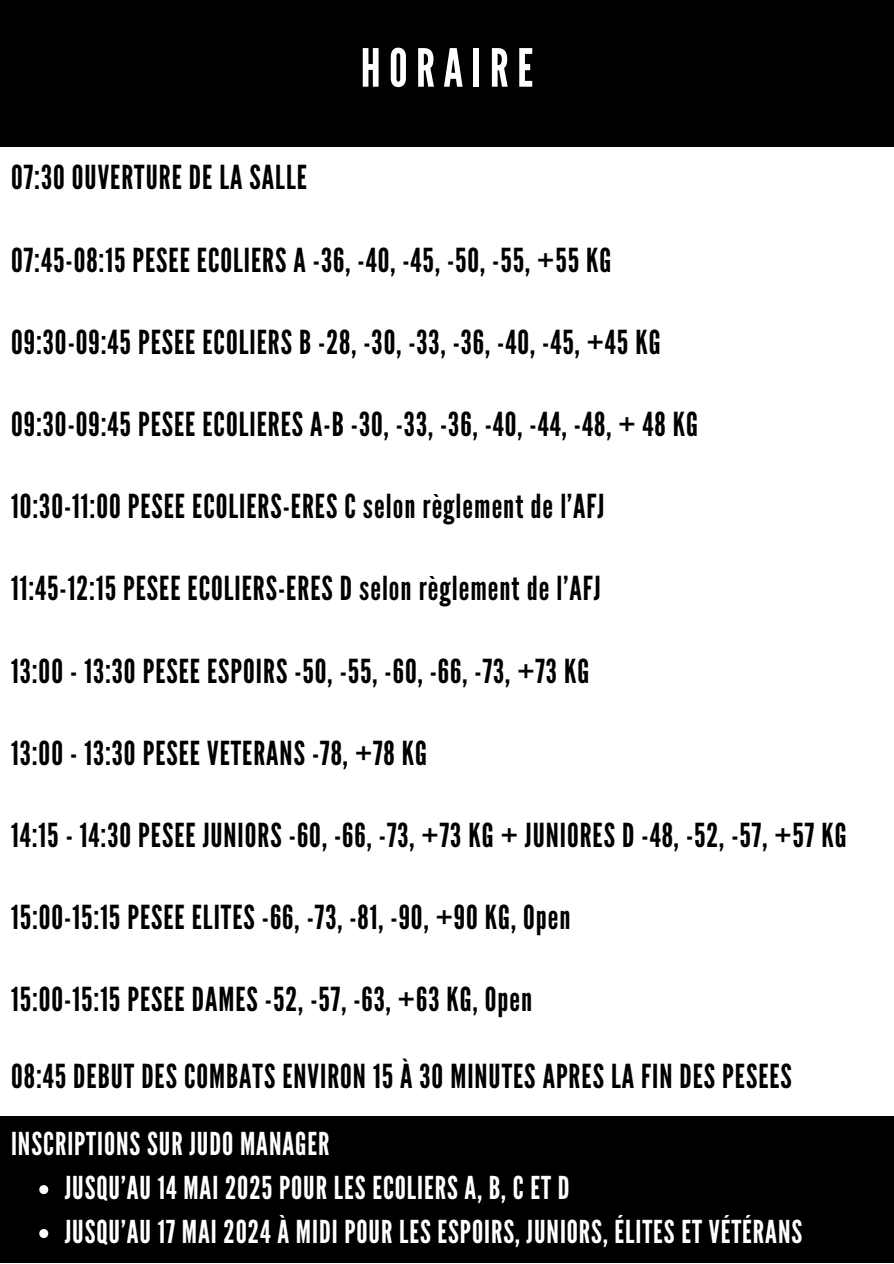
<style>
.page{position:relative;width:894px;height:1264px;background:#fff}
.page>*{position:absolute;margin:0;border:0;box-sizing:border-box;transform-origin:0 0}
.t1{font:52.5px "League Gothic";letter-spacing:.16em;color:#fff}
.t2{font:33px "League Gothic";letter-spacing:.03em;color:#000}
.t3{font:31.5px "League Gothic";letter-spacing:.03em;color:#fff}
</style>
<div class="page">
<div style="left:0;top:1115px;width:893px;height:147px;background:#000"></div>
<div style="left:0;top:0;width:893px;height:146px;background:#000"></div>
<svg style="left:39px;top:1185px;width:9px;height:9px"></svg>
<svg style="left:39px;top:1229px;width:9px;height:8px"></svg>
<h1 class="t2" style="left:11px;top:158px;width:297px">07:30 OUVERTURE DE LA SALLE</h1>
<h2 class="t1" style="left:360px;top:38px;width:174px">HORAIRE</h2>
<p class="t2" style="left:11px;top:241px;width:601px">07:45-08:15 PESEE ECOLIERS A -36, -40, -45, -50, -55, +55 KG</p>
<p class="t2" style="left:11px;top:323px;width:651px">09:30-09:45 PESEE ECOLIERS B -28, -30, -33, -36, -40, -45, +45 KG</p>
<p class="t2" style="left:11px;top:405px;width:688px">09:30-09:45 PESEE ECOLIERES A-B -30, -33, -36, -40, -44, -48, + 48 KG</p>
<p class="t2" style="left:11px;top:487px;width:594px">10:30-11:00 PESEE ECOLIERS-ERES C selon règlement de l’AFJ</p>
<p class="t2" style="left:11px;top:569px;width:591px">11:45-12:15 PESEE ECOLIERS-ERES D selon règlement de l’AFJ</p>
<p class="t2" style="left:11px;top:651px;width:579px">13:00 - 13:30 PESEE ESPOIRS -50, -55, -60, -66, -73, +73 KG</p>
<p class="t2" style="left:11px;top:734px;width:417px">13:00 - 13:30 PESEE VETERANS -78, +78 KG</p>
<p class="t2" style="left:11px;top:816px;width:836px">14:15 - 14:30 PESEE JUNIORS -60, -66, -73, +73 KG + JUNIORES D -48, -52, -57, +57 KG</p>
<p class="t2" style="left:11px;top:898px;width:561px">15:00-15:15 PESEE ELITES -66, -73, -81, -90, +90 KG, Open</p>
<p class="t2" style="left:11px;top:980px;width:522px">15:00-15:15 PESEE DAMES -52, -57, -63, +63 KG, Open</p>
<p class="t2" style="left:11px;top:1057px;width:782px">08:45 DEBUT DES COMBATS ENVIRON 15 À 30 MINUTES APRES LA FIN DES PESEES</p>
<h2 class="t3" style="left:11px;top:1125px;width:320px">INSCRIPTIONS SUR JUDO MANAGER</h2>
<p class="t3" style="left:65px;top:1169px;width:506px">JUSQU’AU 14 MAI 2025 POUR LES ECOLIERS A, B, C ET D</p>
<p class="t3" style="left:65px;top:1212px;width:738px">JUSQU’AU 17 MAI 2024 À MIDI POUR LES ESPOIRS, JUNIORS, ÉLITES ET VÉTÉRANS</p>
</div>
